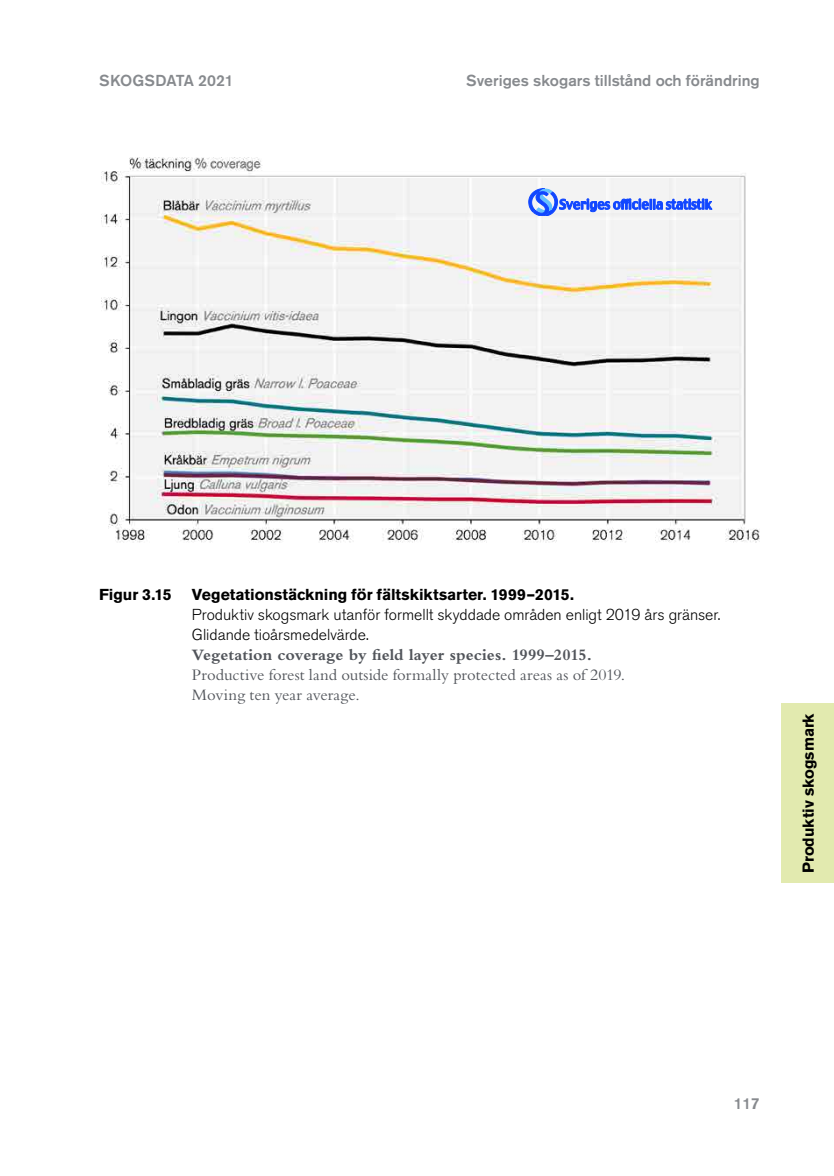
<style>
.page{position:relative;width:834px;height:1176px;background:#fff}
.page>*{position:absolute;margin:0;border:0;box-sizing:border-box;transform-origin:0 0}
.t1{font:16.62px/20.1px "Bembo Std";letter-spacing:.005em;color:#52555b}
.t2{font:700 16.62px "Bembo Std";letter-spacing:.005em;color:#52555b}
.t3{font:300 15.75px/20.1px "Akzidenz Grotesk BE";color:#000}
.t4{font:700 15.75px "Akzidenz Grotesk BE";color:#000}
.t5{font:500 15.75px "Akzidenz Grotesk BE";color:#878a8e}
</style>
<div class="page">
<div style="left:781px;top:703px;width:52px;height:180px;background:#e2eaaf"></div>
<img style="left:101px;top:157px;width:658px;height:386px">
<svg style="left:528px;top:189px;width:184px;height:27px"></svg>
<p class="t5" style="left:99px;top:71px;width:136px">SKOGSDATA 2021</p>
<p class="t5" style="left:466px;top:71px;width:295px">Sveriges skogars tillstånd och förändring</p>
<p class="t4" style="left:99px;top:585px;width:74px">Figur 3.15</p>
<p class="t4" style="left:192px;top:585px;width:383px">Vegetationstäckning för fältskiktsarter. 1999–2015.</p>
<p class="t3" style="left:192px;top:605px;width:530px">Produktiv skogsmark utanför formellt skyddade områden enligt 2019 års gränser.<br>Glidande tioårsmedelvärde.</p>
<p class="t2" style="left:192px;top:646px;width:401px">Vegetation coverage by field layer species. 1999–2015.</p>
<p class="t1" style="left:192px;top:665px;width:434px">Productive forest land outside formally protected areas as of 2019.<br>Moving ten year average.</p>
<p class="t4" style="left:799px;top:873px;width:161px;rotate:-90deg">Produktiv skogsmark</p>
<p class="t5" style="left:733px;top:1094px;width:27px">117</p>
</div>
